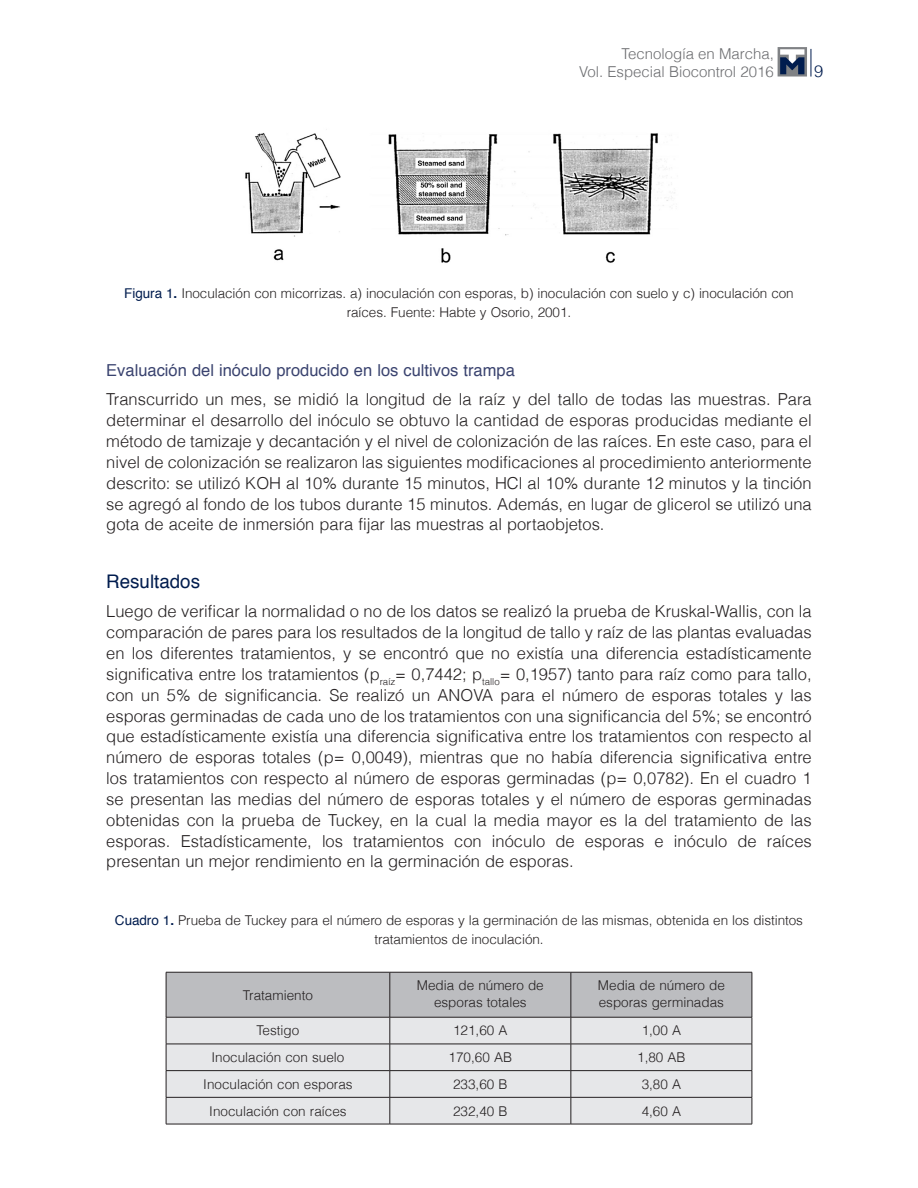
<style>
.page{position:relative;width:918px;height:1188px;background:#fff}
.page>*{position:absolute;margin:0;border:0;box-sizing:border-box;transform-origin:0 0}
._7subtitulo{font:18.75px "Helvetica";color:#001c4e}
._6texto{font:300 16.5px/20.9px "Helvetica";color:#231f20;text-align:justify}
._8subtitulo2{font:16.5px "Helvetica";color:#3a436f}
.t1{font:300 16.5px "Helvetica";color:#001c4e}
.t2{font:300 15px/18px "Helvetica";color:#6c6d70;text-align:right}
.textocuadros{font:300 13.5px/16.2px "Helvetica";color:#231f20;text-align:center}
._9tituloscuadros{font:300 13.5px/19px "Helvetica";letter-spacing:-.005em;color:#231f20;text-align:center}
._9tituloscuadros1{font:300 13.5px/19px "Helvetica";letter-spacing:-.005em;color:#231f20;text-align:center}
.s1{font-weight:400;color:#001c4e}
.s2{font-weight:700;color:#001c4e}
</style>
<div class="page">
<svg style="left:811px;top:49px;width:1px;height:28px"></svg>
<svg style="left:778px;top:47px;width:29px;height:30px"></svg>
<svg style="left:780px;top:49px;width:24px;height:25px"></svg>
<img style="left:245px;top:133px;width:430px;height:130px">
<svg style="left:166px;top:972px;width:587px;height:152px;background:#d2d2d5"></svg>
<hr style="left:166px;top:1124px;width:224px;height:1px;background:#231f20">
<hr style="left:390px;top:1124px;width:181px;height:1px;background:#231f20">
<hr style="left:571px;top:1124px;width:181px;height:1px;background:#231f20">
<p class="t2" style="left:579px;top:44px;width:196px">Tecnología en Marcha,<br>Vol. Especial Biocontrol 2016</p>
<p class="t1" style="left:814px;top:60px;width:11px">9</p>
<p class="_9tituloscuadros" style="left:124px;top:284px;width:671px"><span class="s1">Figura 1</span><span class="s2">.</span> Inoculación con micorrizas. a) inoculación con esporas, b) inoculación con suelo y c) inoculación con raíces. Fuente: Habte y Osorio, 2001.</p>
<p class="_8subtitulo2" style="left:106px;top:358px;width:410px">Evaluación del inóculo producido en los cultivos trampa</p>
<p class="_6texto" style="left:106px;top:389px;width:707px">Transcurrido un mes, se midió la longitud de la raíz y del tallo de todas las muestras. Para determinar el desarrollo del inóculo se obtuvo la cantidad de esporas producidas mediante el método de tamizaje y decantación y el nivel de colonización de las raíces. En este caso, para el nivel de colonización se realizaron las siguientes modificaciones al procedimiento anteriormente descrito: se utilizó KOH al 10% durante 15 minutos, HCl al 10% durante 12 minutos y la tinción se agregó al fondo de los tubos durante 15 minutos. Además, en lugar de glicerol se utilizó una gota de aceite de inmersión para fijar las muestras al portaobjetos.</p>
<p class="_7subtitulo" style="left:106px;top:567px;width:95px">Resultados</p>
<p class="_6texto" style="left:106px;top:601px;width:707px">Luego de verificar la normalidad o no de los datos se realizó la prueba de Kruskal-Wallis, con la comparación de pares para los resultados de la longitud de tallo y raíz de las plantas evaluadas en los diferentes tratamientos, y se encontró que no existía una diferencia estadísticamente significativa entre los tratamientos (p<sub>raíz</sub>= 0,7442; p<sub>tallo</sub>= 0,1957) tanto para raíz como para tallo, con un 5% de significancia. Se realizó un ANOVA para el número de esporas totales y las esporas germinadas de cada uno de los tratamientos con una significancia del 5%; se encontró que estadísticamente existía una diferencia significativa entre los tratamientos con respecto al número de esporas totales (p= 0,0049), mientras que no había diferencia significativa entre los tratamientos con respecto al número de esporas germinadas (p= 0,0782). En el cuadro 1 se presentan las medias del número de esporas totales y el número de esporas germinadas obtenidas con la prueba de Tuckey, en la cual la media mayor es la del tratamiento de las esporas. Estadísticamente, los tratamientos con inóculo de esporas e inóculo de raíces presentan un mejor rendimiento en la germinación de esporas.</p>
<p class="_9tituloscuadros1" style="left:115px;top:910px;width:690px"><span class="s1">Cuadro 1</span><span class="s2">.</span> Prueba de Tuckey para el número de esporas y la germinación de las mismas, obtenida en los distintos tratamientos de inoculación.</p>
<p class="textocuadros" style="left:243px;top:987px;width:72px">Tratamiento</p>
<p class="textocuadros" style="left:417px;top:977px;width:128px">Media de número de esporas totales</p>
<p class="textocuadros" style="left:598px;top:977px;width:128px;text-align:left">Media de número de esporas germinadas</p>
<p class="textocuadros" style="left:257px;top:1022px;width:44px">Testigo</p>
<p class="textocuadros" style="left:453px;top:1022px;width:56px">121,60 A</p>
<p class="textocuadros" style="left:642px;top:1022px;width:41px">1,00 A</p>
<p class="textocuadros" style="left:212px;top:1049px;width:134px">Inoculación con suelo</p>
<p class="textocuadros" style="left:449px;top:1049px;width:65px">170,60 AB</p>
<p class="textocuadros" style="left:637px;top:1049px;width:50px">1,80 AB</p>
<p class="textocuadros" style="left:203px;top:1076px;width:151px">Inoculación con esporas</p>
<p class="textocuadros" style="left:453px;top:1076px;width:56px">233,60 B</p>
<p class="textocuadros" style="left:642px;top:1076px;width:41px">3,80 A</p>
<p class="textocuadros" style="left:209px;top:1103px;width:139px">Inoculación con raíces</p>
<p class="textocuadros" style="left:453px;top:1103px;width:56px">232,40 B</p>
<p class="textocuadros" style="left:642px;top:1103px;width:41px">4,60 A</p>
</div>
